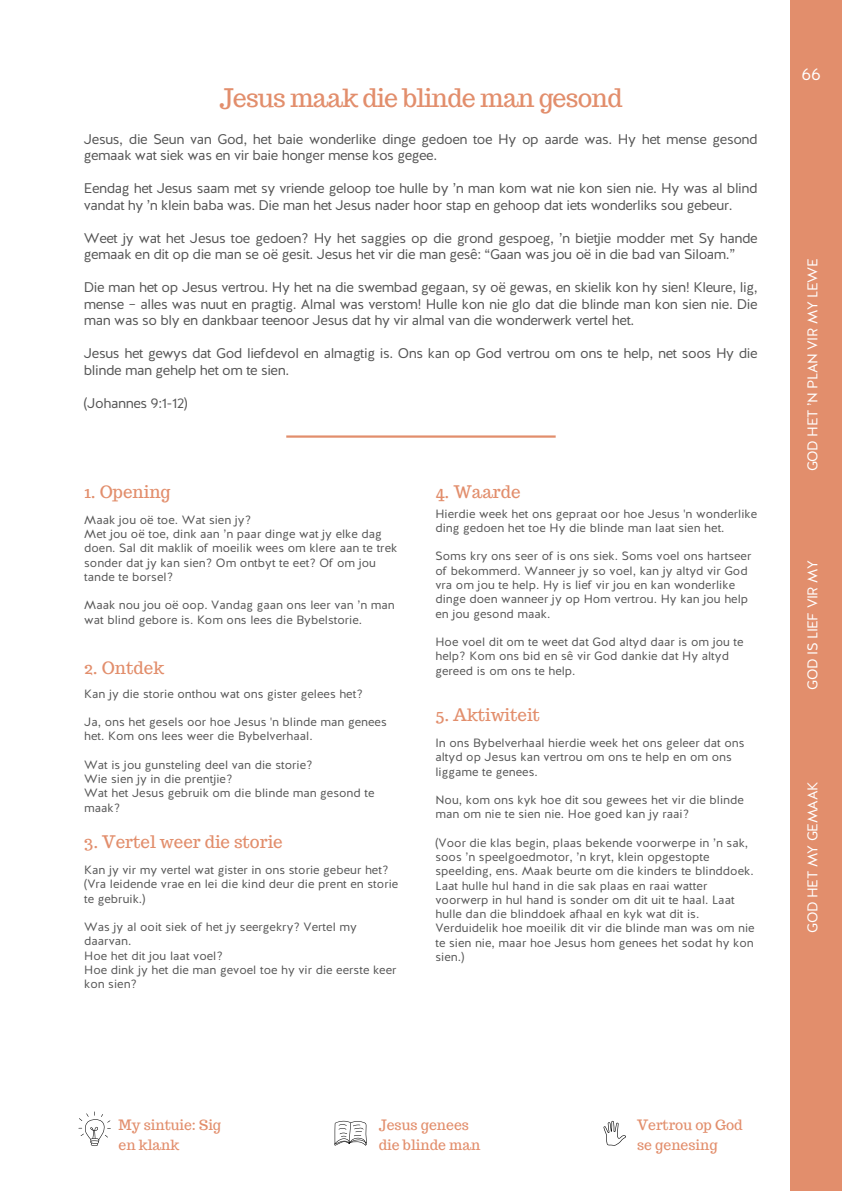
<style>
.page{position:relative;width:842px;height:1191px;background:#fff}
.page>*{position:absolute;margin:0;border:0;box-sizing:border-box;transform-origin:0 0}
.t1{font:25px "Trocchi";letter-spacing:-.03em;color:#e28e6c}
.t2{font:17px "Trocchi";color:#e28e6c}
.t3{font:17px "Halis GR";color:#fff}
.t4{font:14.1px "Halis GR";letter-spacing:-.03em;color:#fff}
.t5{font:14px/16.5px "Halis GR";letter-spacing:-.03em;color:#545454}
.t6{font:14px/19.5px "Trocchi";color:#e28e6c}
.t7{font:12px/14.2px "Halis GR";color:#545454}
</style>
<div class="page">
<hr style="left:286px;top:435px;width:270px;height:2px;background:#e28e6c">
<svg style="left:78px;top:1111px;width:33px;height:34px"></svg>
<svg style="left:334px;top:1120px;width:33px;height:25px"></svg>
<svg style="left:603px;top:1120px;width:23px;height:25px"></svg>
<div style="left:790px;top:0;width:52px;height:1190px;background:#e28e6c"></div>
<h1 class="t1" style="left:219px;top:82px;width:404px">Jesus maak die blinde man gesond</h1>
<h3 class="t5" style="left:84px;top:130px;width:675px">Jesus, die Seun van God, het baie wonderlike dinge gedoen toe Hy op aarde was. Hy het mense gesond gemaak wat siek was en vir baie honger mense kos gegee.</h3>
<h3 class="t5" style="left:84px;top:180px;width:675px">Eendag het Jesus saam met sy vriende geloop toe hulle by ’n man kom wat nie kon sien nie. Hy was al blind vandat hy ’n klein baba was. Die man het Jesus nader hoor stap en gehoop dat iets wonderliks sou gebeur.</h3>
<h3 class="t5" style="left:84px;top:229px;width:675px">Weet jy wat het Jesus toe gedoen? Hy het saggies op die grond gespoeg, ’n bietjie modder met Sy hande gemaak en dit op die man se oë gesit. Jesus het vir die man gesê: “Gaan was jou oë in die bad van Siloam.”</h3>
<h3 class="t5" style="left:84px;top:279px;width:675px;text-align:justify">Die man het op Jesus vertrou. Hy het na die swembad gegaan, sy oë gewas, en skielik kon hy sien! Kleure, lig, mense – alles was nuut en pragtig. Almal was verstom! Hulle kon nie glo dat die blinde man kon sien nie. Die man was so bly en dankbaar teenoor Jesus dat hy vir almal van die wonderwerk vertel het.</h3>
<h3 class="t5" style="left:84px;top:345px;width:675px">Jesus het gewys dat God liefdevol en almagtig is. Ons kan op God vertrou om ons te help, net soos Hy die blinde man gehelp het om te sien.</h3>
<h3 class="t5" style="left:84px;top:394px;width:105px">(Johannes 9:1-12)</h3>
<h4 class="t2" style="left:84px;top:480px;width:88px">1. Opening</h4>
<h4 class="t7" style="left:84px;top:512px;width:315px">Maak jou oë toe. Wat sien jy?<br>Met jou oë toe, dink aan ’n paar dinge wat jy elke dag doen. Sal dit maklik of moeilik wees om klere aan te trek sonder dat jy kan sien? Om ontbyt te eet? Of om jou tande te borsel?</h4>
<h2 class="t7" style="left:84px;top:598px;width:312px">Maak nou jou oë oop. Vandag gaan ons leer van ’n man wat blind gebore is. Kom ons lees die Bybelstorie.</h2>
<h4 class="t2" style="left:84px;top:657px;width:81px">2. Ontdek</h4>
<h4 class="t7" style="left:84px;top:686px;width:280px">Kan jy die storie onthou wat ons gister gelees het?</h4>
<h2 class="t7" style="left:84px;top:714px;width:304px">Ja, ons het gesels oor hoe Jesus 'n blinde man genees het. Kom ons lees weer die Bybelverhaal.</h2>
<h4 class="t7" style="left:84px;top:757px;width:292px">Wat is jou gunsteling deel van die storie?<br>Wie sien jy in die prentjie?<br>Wat het Jesus gebruik om die blinde man gesond te maak?</h4>
<h4 class="t2" style="left:84px;top:830px;width:200px">3. Vertel weer die storie</h4>
<h4 class="t7" style="left:84px;top:862px;width:316px">Kan jy vir my vertel wat gister in ons storie gebeur het? (Vra leidende vrae en lei die kind deur die prent en storie te gebruik.)</h4>
<p class="t7" style="left:84px;top:919px;width:314px">Was jy al ooit siek of het jy seergekry? Vertel my daarvan.<br>Hoe het dit jou laat voel?<br>Hoe dink jy het die man gevoel toe hy vir die eerste keer kon sien?</p>
<h3 class="t2" style="left:435px;top:480px;width:87px">4. Waarde</h3>
<h4 class="t7" style="left:435px;top:506px;width:323px">Hierdie week het ons gepraat oor hoe Jesus 'n wonderlike ding gedoen het toe Hy die blinde man laat sien het.</h4>
<h2 class="t7" style="left:435px;top:549px;width:318px">Soms kry ons seer of is ons siek. Soms voel ons hartseer of bekommerd. Wanneer jy so voel, kan jy altyd vir God vra om jou te help. Hy is lief vir jou en kan wonderlike dinge doen wanneer jy op Hom vertrou. Hy kan jou help en jou gesond maak.</h2>
<h4 class="t7" style="left:435px;top:634px;width:310px">Hoe voel dit om te weet dat God altyd daar is om jou te help? Kom ons bid en sê vir God dankie dat Hy altyd gereed is om ons te help.</h4>
<h3 class="t2" style="left:435px;top:703px;width:106px">5. Aktiwiteit</h3>
<p class="t7" style="left:435px;top:735px;width:311px">In ons Bybelverhaal hierdie week het ons geleer dat ons altyd op Jesus kan vertrou om ons te help en om ons liggame te genees.</p>
<h3 class="t7" style="left:435px;top:792px;width:310px">Nou, kom ons kyk hoe dit sou gewees het vir die blinde man om nie te sien nie. Hoe goed kan jy raai?</h3>
<p class="t7" style="left:435px;top:835px;width:321px">(Voor die klas begin, plaas bekende voorwerpe in ’n sak, soos ’n speelgoedmotor, ’n kryt, klein opgestopte speelding, ens. Maak beurte om die kinders te blinddoek.<br>Laat hulle hul hand in die sak plaas en raai watter voorwerp in hul hand is sonder om dit uit te haal. Laat hulle dan die blinddoek afhaal en kyk wat dit is.<br>Verduidelik hoe moeilik dit vir die blinde man was om nie te sien nie, maar hoe Jesus hom genees het sodat hy kon sien.)</p>
<h4 class="t3" style="left:801px;top:63px;width:21px">66</h4>
<h4 class="t4" style="left:803px;top:471px;width:214px;rotate:-90deg">GOD HET ’N PLAN VIR MY LEWE</h4>
<h2 class="t4" style="left:803px;top:689px;width:131px;rotate:-90deg">GOD IS LIEF VIR MY</h2>
<h4 class="t4" style="left:803px;top:932px;width:152px;rotate:-90deg">GOD HET MY GEMAAK</h4>
<p class="t6" style="left:118px;top:1114px;width:104px">My sintuie: Sig en klank</p>
<h2 class="t6" style="left:379px;top:1114px;width:103px">Jesus genees die blinde man</h2>
<h4 class="t6" style="left:637px;top:1114px;width:107px">Vertrou op God se genesing</h4>
</div>
